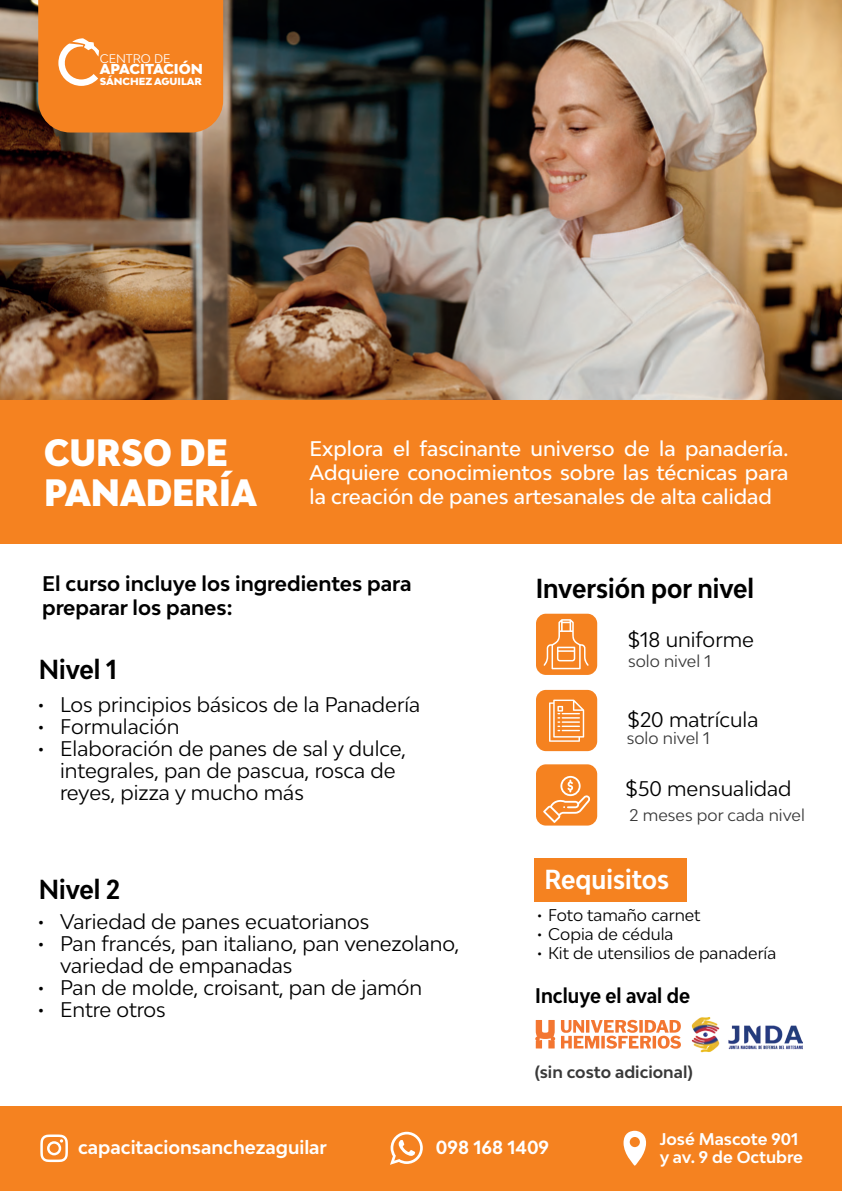
<style>
.page{position:relative;width:842px;height:1191px;background:#fff}
.page>*{position:absolute;margin:0;border:0;box-sizing:border-box;transform-origin:0 0}
.t1{font:900 condensed 36px/40px "Bw Modelica";color:#fff}
.t2{font:700 condensed 26px "Bw Modelica";color:#000}
.t3{font:700 condensed 26px "Bw Modelica";color:#fff}
.t4{font:20px/22px "Bw Modelica";color:#000}
.t5{font:500 20px/24px "Bw Modelica";color:#fff;text-align:justify}
.t6{font:700 20px/24px "Bw Modelica";color:#000}
.t7{font:700 condensed 20px "Bw Modelica";color:#000}
.t8{font:700 18px "Bw Modelica";color:#fff}
.t9{font:16px "Bw Modelica";color:#000}
.t10{font:16px "Bw Modelica";color:#393939}
.t11{font:700 16px/18px "Bw Modelica";color:#fff}
.t12{font:700 16px "Bw Modelica";color:#393939}
.t13{font:900 13.6px "Bw Modelica";color:#fff}
.t14{font:11.8px "Bw Modelica";color:#fff}
.t15{font:900 9.8px "Bw Modelica";color:#fff}
</style>
<div class="page">
<img style="left:0;top:0;width:842px;height:400px">
<div style="left:0;top:400px;width:842px;height:144px;background:#f58220"></div>
<div style="left:0;top:1106px;width:842px;height:85px;background:#f58220"></div>
<svg style="left:390px;top:1131px;width:33px;height:33px"></svg>
<svg style="left:40px;top:1134px;width:28px;height:28px"></svg>
<svg style="left:623px;top:1130px;width:23px;height:35px"></svg>
<div style="left:38px;top:0;width:185px;height:132px;background:#f58220"></div>
<div style="left:535px;top:858px;width:152px;height:43px;background:#f58220"></div>
<div style="left:536px;top:613px;width:61px;height:62px;background:#f58220;border-radius:10px"></div>
<div style="left:536px;top:690px;width:61px;height:61px;background:#f58220;border-radius:10px"></div>
<div style="left:536px;top:764px;width:61px;height:61px;background:#f58220;border-radius:10px"></div>
<svg style="left:549px;top:699px;width:35px;height:43px"></svg>
<svg style="left:543px;top:776px;width:47px;height:47px"></svg>
<svg style="left:543px;top:619px;width:46px;height:50px"></svg>
<svg style="left:561px;top:1019px;width:120px;height:29px"></svg>
<svg style="left:535px;top:1020px;width:20px;height:28px"></svg>
<img style="left:691px;top:1017px;width:111px;height:35px">
<p class="t14" style="left:100px;top:51px;width:72px">CENTRO DE</p>
<p class="t13" style="left:100px;top:60px;width:105px">APACITACIÓN</p>
<p class="t15" style="left:100px;top:75px;width:104px">SÁNCHEZ AGUILAR</p>
<h1 class="t1" style="left:44px;top:432px;width:214px">CURSO DE<br>PANADERÍA</h1>
<p class="t5" style="left:310px;top:436px;width:480px">Explora el fascinante universo de la panadería.<br>Adquiere conocimientos sobre las técnicas para la creación de panes artesanales de alta calidad</p>
<p class="t6" style="left:42px;top:571px;width:371px">El curso incluye los ingredientes para preparar los panes:</p>
<h2 class="t2" style="left:39px;top:653px;width:80px">Nivel 1</h2>
<p class="t4" style="left:37px;top:693px;width:384px">• Los principios básicos de la Panadería</p>
<p class="t4" style="left:37px;top:715px;width:143px">• Formulación</p>
<p class="t4" style="left:60px;top:737px;width:347px;text-indent:-23px">• Elaboración de panes de sal y dulce, integrales, pan de pascua, rosca de reyes, pizza y mucho más</p>
<h2 class="t2" style="left:39px;top:872px;width:83px">Nivel 2</h2>
<p class="t4" style="left:37px;top:909px;width:333px">• Variedad de panes ecuatorianos</p>
<p class="t4" style="left:60px;top:931px;width:401px;text-indent:-23px">• Pan francés, pan italiano, pan venezolano, variedad de empanadas</p>
<p class="t4" style="left:37px;top:975px;width:386px">• Pan de molde, croisant, pan de jamón</p>
<p class="t4" style="left:37px;top:997px;width:130px">• Entre otros</p>
<h2 class="t2" style="left:536px;top:571px;width:220px">Inversión por nivel</h2>
<p class="t4" style="left:628px;top:628px;width:128px">$18 uniforme</p>
<p class="t10" style="left:628px;top:650px;width:85px">solo nivel 1</p>
<p class="t4" style="left:628px;top:708px;width:132px">$20 matrícula</p>
<p class="t10" style="left:627px;top:728px;width:85px">solo nivel 1</p>
<p class="t4" style="left:626px;top:777px;width:168px">$50 mensualidad</p>
<p class="t10" style="left:630px;top:805px;width:177px">2 meses por cada nivel</p>
<h2 class="t3" style="left:544px;top:862px;width:127px">Requisitos</h2>
<p class="t9" style="left:537px;top:904px;width:165px">• Foto tamaño carnet</p>
<p class="t9" style="left:537px;top:924px;width:138px">• Copia de cédula</p>
<p class="t9" style="left:537px;top:943px;width:241px">• Kit de utensilios de panadería</p>
<p class="t7" style="left:535px;top:982px;width:156px">Incluye el aval de</p>
<p class="t12" style="left:535px;top:1062px;width:160px">(sin costo adicional)</p>
<p class="t8" style="left:78px;top:1135px;width:250px">capacitacionsanchezaguilar</p>
<p class="t8" style="left:436px;top:1135px;width:115px">098 168 1409</p>
<p class="t11" style="left:660px;top:1129px;width:145px">José Mascote 901 y av. 9 de Octubre</p>
</div>
